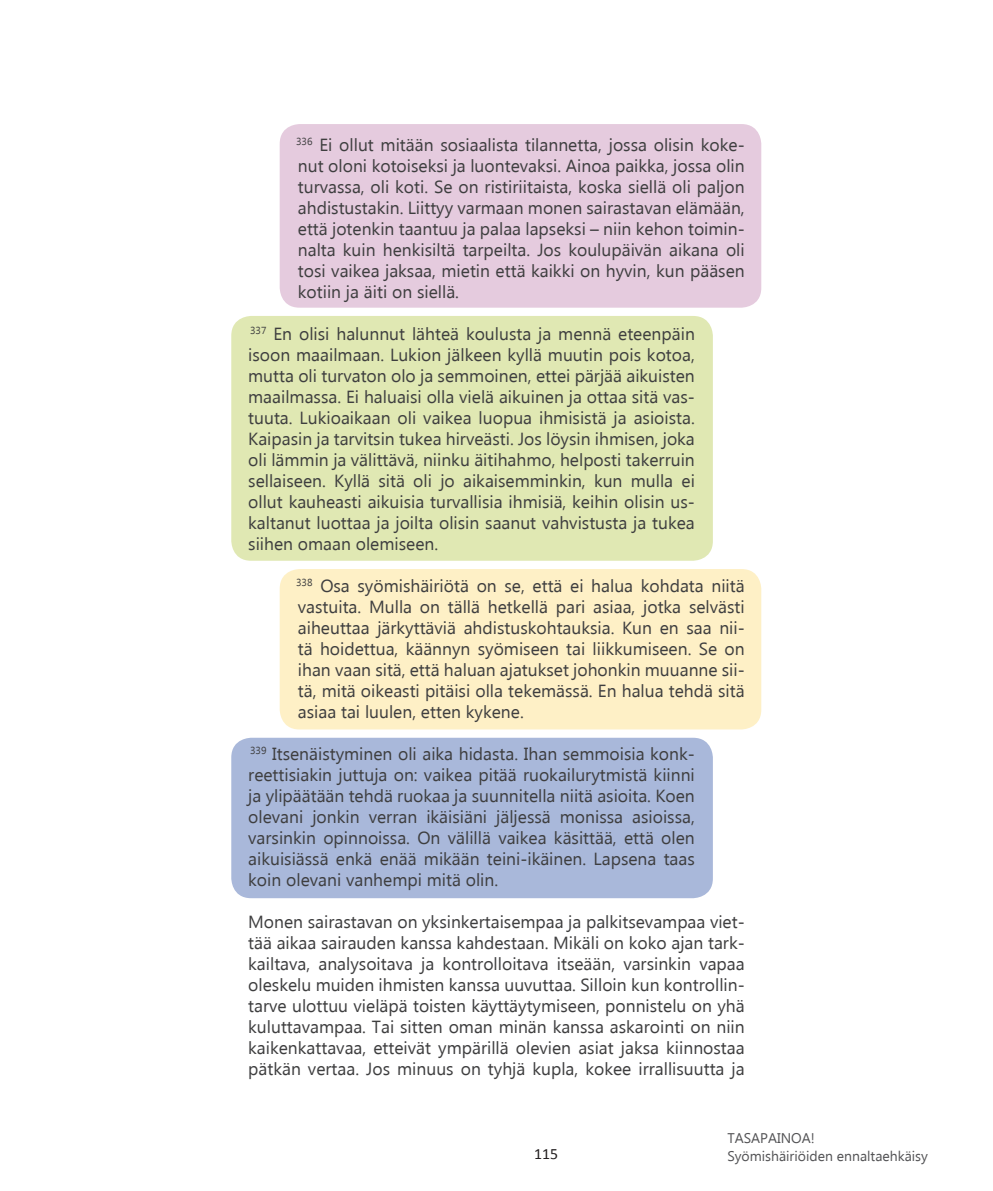
<style>
.page{position:relative;width:993px;height:1191px;background:#fff}
.page>*{position:absolute;margin:0;border:0;box-sizing:border-box;transform-origin:0 0}
.sisennysleipis_VASEM{font:17.5px/21px "Myanmar Text";color:#3e3e3f;text-align:justify}
.sisennysleipis{font:17.5px/21px "Myanmar Text";color:#3e3e3f;text-align:justify}
.leipis{font:17.5px/21px "Myanmar Text";color:#3e3e3f;text-align:justify}
.t1{font:15.75px "Calibri";color:#231f20}
.t2{font:14px/17.5px "Myanmar Text";color:#535355}
</style>
<div class="page">
<div style="left:231px;top:737px;width:481px;height:161px;background:#a9b8da;border-radius:20px"></div>
<div style="left:279px;top:569px;width:482px;height:160px;background:#fef0c6;border-radius:20px"></div>
<div style="left:231px;top:316px;width:481px;height:245px;background:#e0e8b3;border-radius:20px"></div>
<div style="left:279px;top:124px;width:482px;height:184px;background:#e5cbde;border-radius:20px"></div>
<p class="sisennysleipis" style="left:296px;top:134px;width:450px"><sup>336</sup> Ei ollut mitään sosiaalista tilannetta, jossa olisin koke&shy;nut oloni kotoiseksi ja luontevaksi. Ainoa paikka, jossa olin turvassa, oli koti. Se on ristiriitaista, koska siellä oli paljon ahdistustakin. Liittyy varmaan monen sairastavan elämään, että jotenkin taantuu ja palaa lapseksi – niin kehon toimin&shy;nalta kuin henkisiltä tarpeilta. Jos koulupäivän aikana oli tosi vaikea jaksaa, mietin että kaikki on hyvin, kun pääsen kotiin ja äiti on siellä.</p>
<p class="sisennysleipis_VASEM" style="left:248px;top:323px;width:448px"><sup>337</sup> En olisi halunnut lähteä koulusta ja mennä eteenpäin isoon maailmaan. Lukion jälkeen kyllä muutin pois kotoa, mutta oli turvaton olo ja semmoinen, ettei pärjää aikuisten maailmassa. Ei haluaisi olla vielä aikuinen ja ottaa sitä vas&shy;tuuta. Lukioaikaan oli vaikea luopua ihmisistä ja asioista.<br>Kaipasin ja tarvitsin tukea hirveästi. Jos löysin ihmisen, joka oli lämmin ja välittävä, niinku äitihahmo, helposti takerruin sellaiseen. Kyllä sitä oli jo aikaisemminkin, kun mulla ei ollut kauheasti aikuisia turvallisia ihmisiä, keihin olisin us&shy;kaltanut luottaa ja joilta olisin saanut vahvistusta ja tukea siihen omaan olemiseen.</p>
<p class="sisennysleipis" style="left:296px;top:575px;width:450px"><sup>338</sup> Osa syömishäiriötä on se, että ei halua kohdata niitä vastuita. Mulla on tällä hetkellä pari asiaa, jotka selvästi aiheuttaa järkyttäviä ahdistuskohtauksia. Kun en saa nii&shy;tä hoidettua, käännyn syömiseen tai liikkumiseen. Se on ihan vaan sitä, että haluan ajatukset johonkin muuanne sii&shy;tä, mitä oikeasti pitäisi olla tekemässä. En halua tehdä sitä asiaa tai luulen, etten kykene.</p>
<p class="sisennysleipis_VASEM" style="left:248px;top:743px;width:448px"><sup>339</sup> Itsenäistyminen oli aika hidasta. Ihan semmoisia konk&shy;reettisiakin juttuja on: vaikea pitää ruokailurytmistä kiinni ja ylipäätään tehdä ruokaa ja suunnitella niitä asioita. Koen olevani jonkin verran ikäisiäni jäljessä monissa asioissa, varsinkin opinnoissa. On välillä vaikea käsittää, että olen aikuisiässä enkä enää mikään teini-ikäinen. Lapsena taas koin olevani vanhempi mitä olin.</p>
<p class="leipis" style="left:248px;top:911px;width:498px">Monen sairastavan on yksinkertaisempaa ja palkitsevampaa viet&shy;tää aikaa sairauden kanssa kahdestaan. Mikäli on koko ajan tark&shy;kailtava, analysoitava ja kontrolloitava itseään, varsinkin vapaa oleskelu muiden ihmisten kanssa uuvuttaa. Silloin kun kontrollin&shy;tarve ulottuu vieläpä toisten käyttäytymiseen, ponnistelu on yhä kuluttavampaa. Tai sitten oman minän kanssa askarointi on niin kaikenkattavaa, etteivät ympärillä olevien asiat jaksa kiinnostaa pätkän vertaa. Jos minuus on tyhjä kupla, kokee irrallisuutta ja</p>
<p class="t1" style="left:534px;top:1144px;width:25px">115</p>
<p class="t2" style="left:727px;top:1129px;width:202px">TASAPAINOA!<br>Syömishäiriöiden ennaltaehkäisy</p>
</div>
